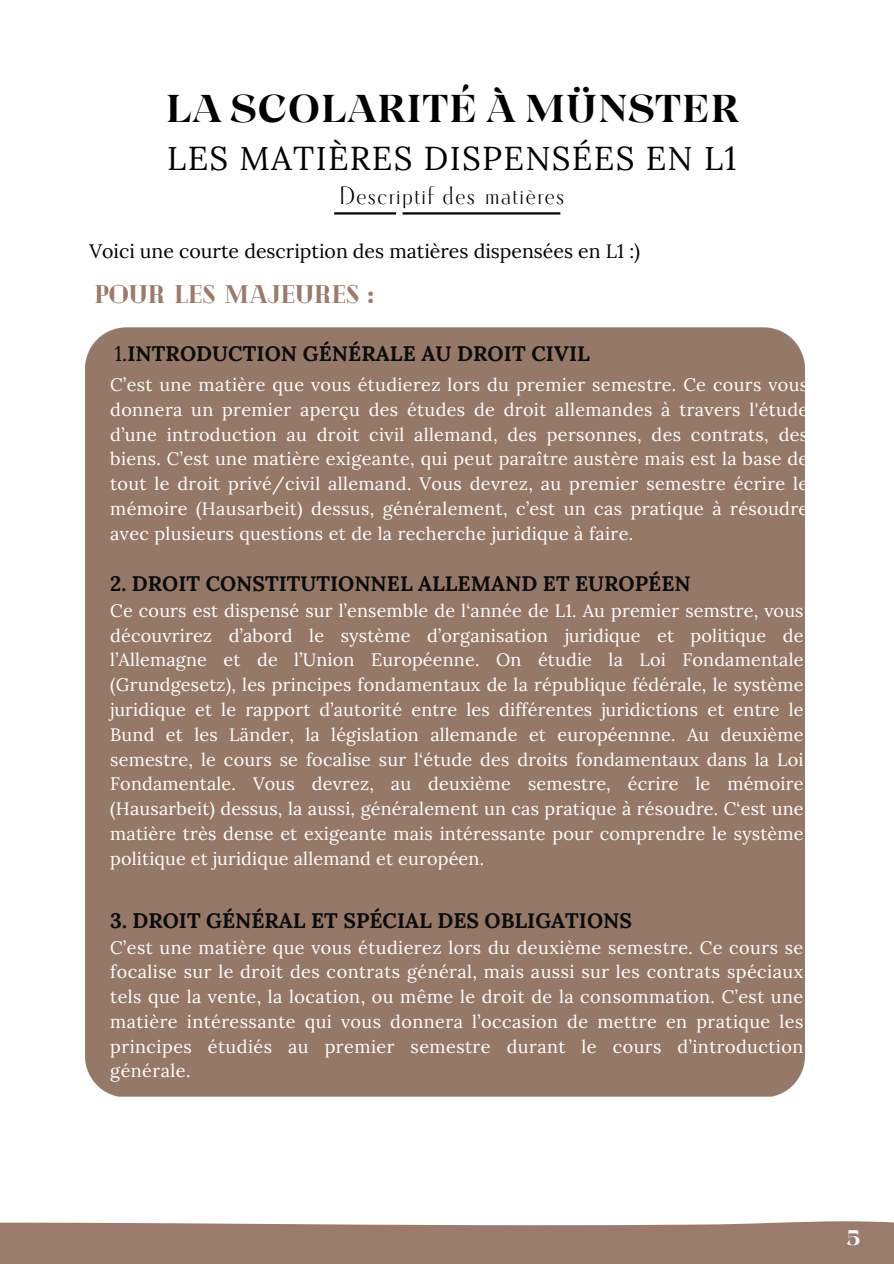
<style>
.page{position:relative;width:894px;height:1264px;background:#fff}
.page>*{position:absolute;margin:0;border:0;box-sizing:border-box;transform-origin:0 0}
.t1{font:38.55px "Grand Cru Bold M";color:#000}
.t2{font:33px "Lora";letter-spacing:.04em;color:#000}
.t3{font:900 25.5px "Cheque";color:#9a7b6c}
.t4{font:24px "Cotoris";letter-spacing:.04em;color:#000}
.t5{font:700 21px "Lora";color:#0b0b0b}
.t6{font:21px "Grand Cru Bold M";color:#fefefe}
.t7{font:19.5px "Lora";color:#000}
.t8{font:18px/24.8px "Lora";letter-spacing:.02em;color:#fff;text-align:justify}
.s1{font-weight:400}
</style>
<div class="page">
<svg style="left:0;top:1221px;width:893px;height:42px;background:#a08375"></svg>
<div style="left:85px;top:327px;width:719px;height:769px;background:#967869"></div>
<svg style="left:334px;top:212px;width:226px;height:2px"></svg>
<h1 class="t1" style="left:165px;top:83px;width:575px">LA SCOLARITÉ À MÜNSTER</h1>
<h1 class="t2" style="left:167px;top:137px;width:570px">LES MATIÈRES DISPENSÉES EN L1</h1>
<h1 class="t4" style="left:339px;top:182px;width:226px">Descriptif des matières</h1>
<p class="t7" style="left:89px;top:238px;width:552px">Voici une courte description des matières dispensées en L1 :)</p>
<p class="t3" style="left:94px;top:278px;width:281px">POUR LES MAJEURES :</p>
<h4 class="t5" style="left:114px;top:340px;width:477px"><span class="s1">1.</span>INTRODUCTION GÉNÉRALE AU DROIT CIVIL</h4>
<p class="t8" style="left:110px;top:372px;width:699px">C’est une matière que vous étudierez lors du premier semestre. Ce cours vous donnera un premier aperçu des études de droit allemandes à travers l'étude d’une introduction au droit civil allemand, des personnes, des contrats, des biens. C’est une matière exigeante, qui peut paraître austère mais est la base de tout le droit privé/civil allemand. Vous devrez, au premier semestre écrire le mémoire (Hausarbeit) dessus, généralement, c’est un cas pratique à résoudre avec plusieurs questions et de la recherche juridique à faire.</p>
<h3 class="t5" style="left:110px;top:570px;width:581px">2. DROIT CONSTITUTIONNEL ALLEMAND ET EUROPÉEN</h3>
<p class="t8" style="left:110px;top:598px;width:694px">Ce cours est dispensé sur l’ensemble de l‘année de L1. Au premier semstre, vous découvrirez d’abord le système d’organisation juridique et politique de l’Allemagne et de l’Union Européenne. On étudie la Loi Fondamentale (Grundgesetz), les principes fondamentaux de la république fédérale, le système juridique et le rapport d’autorité entre les différentes juridictions et entre le Bund et les Länder, la législation allemande et européennne. Au deuxième semestre, le cours se focalise sur l‘étude des droits fondamentaux dans la Loi Fondamentale. Vous devrez, au deuxième semestre, écrire le mémoire (Hausarbeit) dessus, la aussi, généralement un cas pratique à résoudre. C‘est une matière très dense et exigeante mais intéressante pour comprendre le système politique et juridique allemand et européen.</p>
<h2 class="t5" style="left:110px;top:906px;width:523px">3. DROIT GÉNÉRAL ET SPÉCIAL DES OBLIGATIONS</h2>
<p class="t8" style="left:110px;top:934px;width:694px">C’est une matière que vous étudierez lors du deuxième semestre. Ce cours se focalise sur le droit des contrats général, mais aussi sur les contrats spéciaux tels que la vente, la location, ou même le droit de la consommation. C’est une matière intéressante qui vous donnera l’occasion de mettre en pratique les principes étudiés au premier semestre durant le cours d’introduction générale.</p>
<p class="t6" style="left:846px;top:1223px;width:16px">5</p>
</div>
